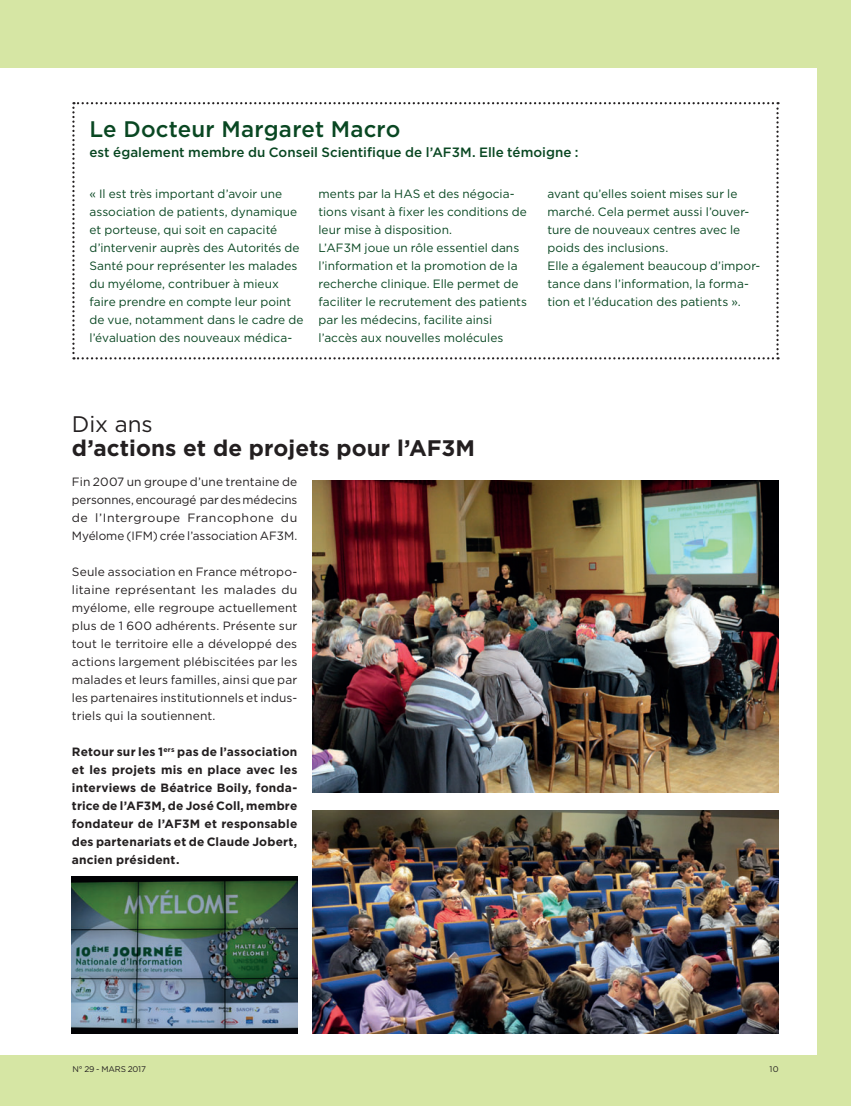
<style>
.page{position:relative;width:851px;height:1106px;background:#fff}
.page>*{position:absolute;margin:0;border:0;box-sizing:border-box;transform-origin:0 0}
.t1{font:700 22.5px "Gotham";color:#231f20}
.t2{font:500 22.5px "Gotham";letter-spacing:.01em;color:#094722}
.t3{font:22.5px "Gotham";color:#231f20}
.t4{font:500 13.5px "Gotham";color:#094722}
.t5{font:12px/18px "Gotham";letter-spacing:.005em;color:#094722}
.t6{font:12px/18px "Gotham";letter-spacing:.01em;color:#231f20;text-align:justify}
.t7{font:700 12px/18px "Gotham";letter-spacing:.015em;color:#231f20;text-align:justify}
.t8{font:8.25px "Gotham";letter-spacing:-.015em;color:#231f20}
</style>
<div class="page">
<div style="left:0;top:0;width:850px;height:1106px;background:#d6e6a4"></div>
<div style="left:0;top:68px;width:816px;height:986px;background:#fff"></div>
<svg style="left:72px;top:102px;width:706px;height:257px"></svg>
<img style="left:313px;top:810px;width:465px;height:223px">
<img style="left:72px;top:876px;width:226px;height:157px">
<img style="left:313px;top:480px;width:465px;height:312px">
<h1 class="t2" style="left:89px;top:116px;width:312px">Le Docteur Margaret Macro</h1>
<p class="t4" style="left:89px;top:144px;width:490px">est également membre du Conseil Scientifique de l’AF3M. Elle témoigne :</p>
<p class="t5" style="left:89px;top:185px;width:215px">« Il est très important d’avoir une association de patients, dynamique et porteuse, qui soit en capacité d’intervenir auprès des Autorités de Santé pour représenter les malades du myélome, contribuer à mieux faire prendre en compte leur point de vue, notamment dans le cadre de l’évaluation des nouveaux médica-</p>
<p class="t5" style="left:318px;top:185px;width:210px">ments par la HAS et des négocia&shy;tions visant à fixer les conditions de leur mise à disposition.<br>L’AF3M joue un rôle essentiel dans l’information et la promotion de la recherche clinique. Elle permet de faciliter le recrutement des patients par les médecins, facilite ainsi l’accès aux nouvelles molécules</p>
<p class="t5" style="left:547px;top:185px;width:214px">avant qu’elles soient mises sur le marché. Cela permet aussi l’ouver&shy;ture de nouveaux centres avec le poids des inclusions.<br>Elle a également beaucoup d’impor&shy;tance dans l’information, la forma&shy;tion et l’éducation des patients ».</p>
<h1 class="t3" style="left:72px;top:411px;width:82px">Dix ans</h1>
<h1 class="t1" style="left:72px;top:435px;width:404px">d’actions et de projets pour l’AF3M</h1>
<p class="t6" style="left:72px;top:473px;width:227px">Fin 2007 un groupe d’une trentaine de personnes, encouragé par des médecins de l’Intergroupe Francophone du Myélome (IFM) crée l’association AF3M.</p>
<p class="t6" style="left:72px;top:563px;width:227px">Seule association en France métropo&shy;litaine représentant les malades du myélome, elle regroupe actuellement plus de 1 600 adhérents. Présente sur tout le territoire elle a développé des actions largement plébiscitées par les malades et leurs familles, ainsi que par les partenaires institutionnels et indus&shy;triels qui la soutiennent.</p>
<p class="t7" style="left:72px;top:743px;width:227px">Retour sur les 1<sup>ers</sup> pas de l’association et les projets mis en place avec les interviews de Béatrice Boily, fonda&shy;trice de l’AF3M, de José Coll, membre fondateur de l’AF3M et responsable des partenariats et de Claude Jobert, ancien président.</p>
<p class="t8" style="left:72px;top:1064px;width:75px">N° 29 - MARS 2017</p>
<p class="t8" style="left:769px;top:1064px;width:11px">10</p>
</div>
